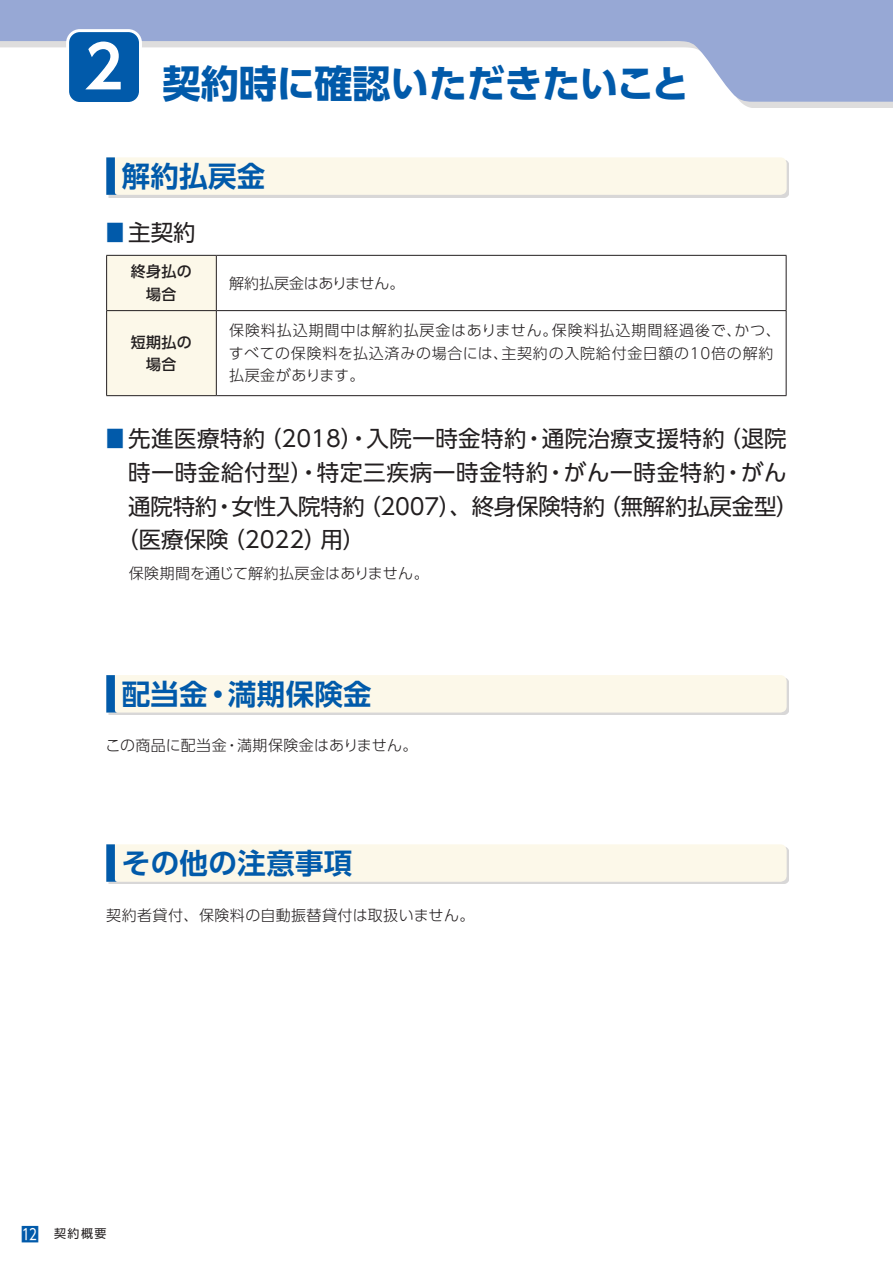
<style>
.page{position:relative;width:893px;height:1263px;background:#fff}
.page>*{position:absolute;margin:0;border:0;box-sizing:border-box;transform-origin:0 0}
.t1{font:700 38.25px "UD Shin Go Pr 6";letter-spacing:-.01em;color:#015aaa}
.t2{font:700 28.5px "UD Shin Go Pr 6 De";letter-spacing:.01em;color:#015aaa}
.t3{font:22.5px "UD Shin Go Pr 6";letter-spacing:.02em;color:#231f20}
.t4{font:22.5px "UD Shin Go Pr 6";letter-spacing:-.015em;color:#231f20}
.t5{font:22.5px "UD Shin Go Pr 6";color:#231f20}
.t6{font:300 15px/22.5px "UD Shin Go Pr 6";letter-spacing:.05em;color:#231f20}
.t7{font:300 15px "UD Shin Go Pr 6";letter-spacing:.03em;color:#231f20}
.t8{font:300 15px "UD Shin Go Pr 6";letter-spacing:.01em;color:#231f20}
.t9{font:500 15px/22.5px "UD Shin Go Pr 6";letter-spacing:.02em;color:#231f20;text-align:center}
.t10{font:300 15px "UD Shin Go Pr 6";letter-spacing:-.01em;color:#231f20}
.t11{font:12px "UD Shin Go Pr 6";color:#231f20}
.s1{font-weight:500;color:#015aaa}
</style>
<div class="page">
<div style="left:0;top:0;width:893px;height:108px;background:#231f20;opacity:.15"></div>
<svg style="left:0;top:0;width:893px;height:102px;fill:#97a8d5"></svg>
<div style="left:107px;top:256px;width:109px;height:139px;background:#fcf8e9"></div>
<hr style="left:106px;top:255px;width:110px;height:1px;background:#231f20">
<hr style="left:106px;top:256px;width:1px;height:54px;background:#231f20">
<hr style="left:216px;top:255px;width:570px;height:1px;background:#231f20">
<hr style="left:216px;top:256px;width:1px;height:54px;background:#231f20">
<hr style="left:786px;top:256px;width:1px;height:54px;background:#231f20">
<hr style="left:106px;top:310px;width:110px;height:1px;background:#231f20">
<hr style="left:106px;top:311px;width:1px;height:84px;background:#231f20">
<hr style="left:216px;top:310px;width:570px;height:1px;background:#231f20">
<hr style="left:216px;top:311px;width:1px;height:84px;background:#231f20">
<hr style="left:786px;top:311px;width:1px;height:84px;background:#231f20">
<hr style="left:106px;top:395px;width:110px;height:1px;background:#231f20">
<hr style="left:216px;top:395px;width:570px;height:1px;background:#231f20">
<div style="left:109px;top:160px;width:680px;height:37px;background:#d8d7d7"></div>
<div style="left:106px;top:157px;width:681px;height:38px;background:#fcf8e9"></div>
<div style="left:109px;top:677px;width:680px;height:38px;background:#231f20;opacity:.18"></div>
<div style="left:106px;top:675px;width:681px;height:37px;background:#fcf8e9"></div>
<div style="left:109px;top:847px;width:680px;height:37px;background:#d8d7d7"></div>
<div style="left:106px;top:844px;width:681px;height:38px;background:#fcf8e9"></div>
<div style="left:68px;top:31px;width:72px;height:72px;background:#015aaa;border-radius:12px"></div>
<div style="left:66px;top:29px;width:76px;height:76px;border:3px solid #fff;border-radius:12px"></div>
<h1 class="t1" style="left:84px;top:52px;width:607px"><sup>2</sup> 契約時に確認いただきたいこと</h1>
<h2 class="t2" style="left:122px;top:153px;width:145px">解約払戻金</h2>
<h3 class="t3" style="left:106px;top:214px;width:91px"><span class="s1">■</span> 主契約</h3>
<p class="t9" style="left:131px;top:260px;width:62px">終身払の場合</p>
<p class="t10" style="left:229px;top:271px;width:177px">解約払戻金はありません。</p>
<p class="t9" style="left:131px;top:330px;width:62px">短期払の場合</p>
<p class="t6" style="left:229px;top:319px;width:553px">保険料払込期間中は解約払戻金はありません。保険料払込期間経過後で、かつ、すべての保険料を払込済みの場合には、主契約の入院給付金日額の10倍の解約払戻金があります。</p>
<h3 class="t3" style="left:106px;top:420px;width:682px"><span class="s1">■</span> 先進医療特約（2018）・入院一時金特約・通院治療支援特約（退院</h3>
<h3 class="t3" style="left:128px;top:454px;width:660px">時一時金給付型）・特定三疾病一時金特約・がん一時金特約・がん</h3>
<h3 class="t4" style="left:128px;top:488px;width:672px">通院特約・女性入院特約（2007）、終身保険特約（無解約払戻金型）</h3>
<h3 class="t5" style="left:116px;top:522px;width:251px">（医療保険（2022）用）</h3>
<p class="t8" style="left:129px;top:561px;width:301px">保険期間を通じて解約払戻金はありません。</p>
<h2 class="t2" style="left:122px;top:671px;width:252px">配当金・満期保険金</h2>
<p class="t7" style="left:105px;top:733px;width:314px">この商品に配当金・満期保険金はありません。</p>
<h2 class="t2" style="left:122px;top:840px;width:232px">その他の注意事項</h2>
<p class="t7" style="left:106px;top:903px;width:370px">契約者貸付、保険料の自動振替貸付は取扱いません。</p>
<p class="t11" style="left:54px;top:1224px;width:54px">契約概要</p>
</div>
